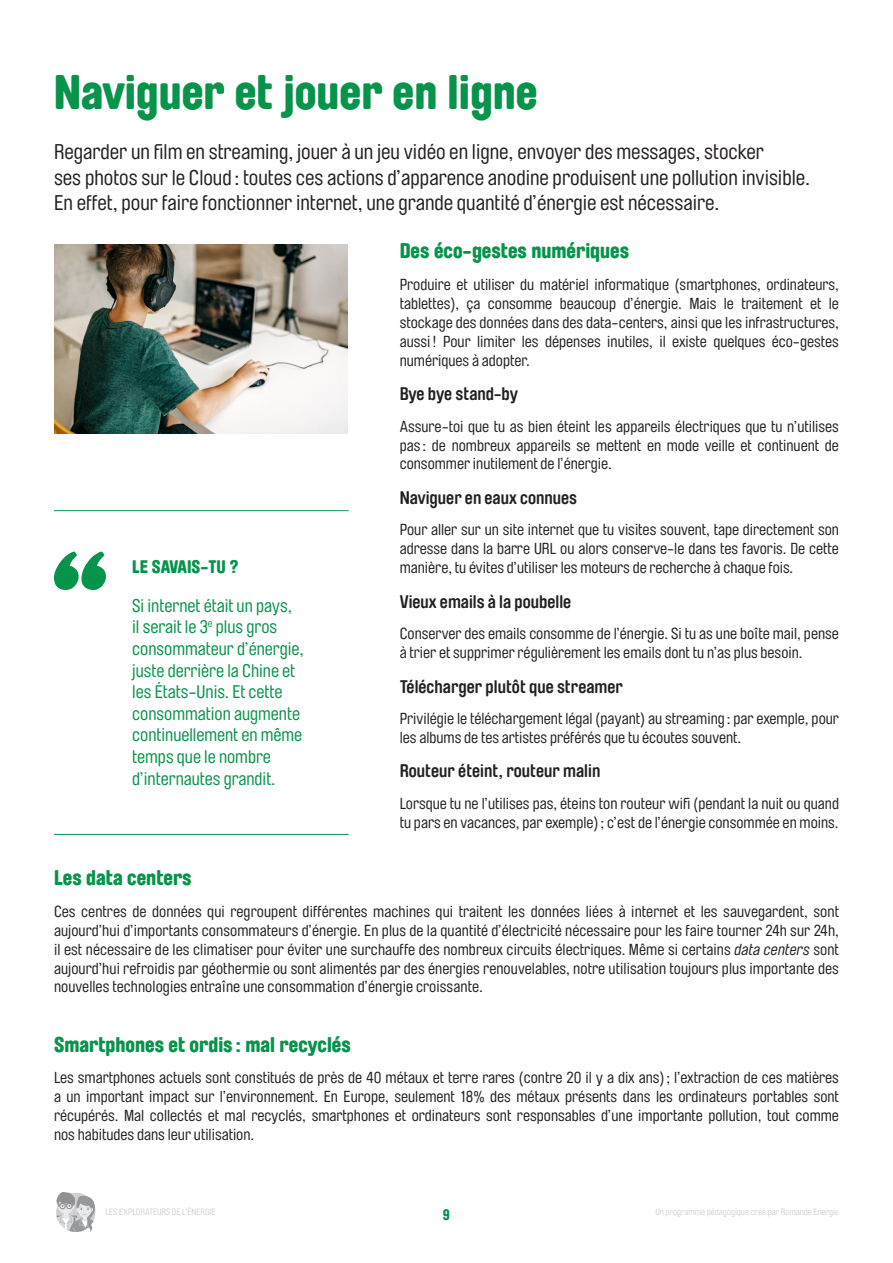
<style>
.page{position:relative;width:893px;height:1263px;background:#fff}
.page>*{position:absolute;margin:0;border:0;box-sizing:border-box;transform-origin:0 0}
.TITRE{font:900 48px "Brauer Neue";color:#06934a}
.CHAPEAU{font:21px/25.2px "Brauer Neue";color:#231f20}
.SOUS-TITRE{font:900 21px "Brauer Neue";color:#06934a}
.TEXTE-BLEU-_LST{font:18px/21.6px "Brauer Neue";color:#06934a}
.CATEGORIE-1COL{font:700 18px "Brauer Neue";color:#231f20}
.LE_SAVAIS-TU{font:900 18px "Brauer Neue";color:#06934a}
.TEXTE{font:15.75px/18.9px "Brauer Neue";color:#231f20;text-align:justify}
.t1{font:900 15px "Brauer Neue";color:#06934a}
.t2{font:9px "Brauer Neue";color:#d1d2d4}
.s1{font-style:italic}
</style>
<div class="page">
<img style="left:54px;top:244px;width:294px;height:189px">
<svg style="left:54px;top:551px;width:52px;height:39px"></svg>
<hr style="left:54px;top:510px;width:295px;height:1px;background:#06934a">
<hr style="left:54px;top:834px;width:295px;height:1px;background:#06934a">
<div style="left:54px;top:1191px;width:43px;height:43px;border:2px solid #fff;border-radius:50%"></div>
<svg style="left:55px;top:1191px;width:41px;height:41px"></svg>
<p class="TITRE" style="left:54px;top:64px;width:485px">Naviguer et jouer en ligne</p>
<p class="CHAPEAU" style="left:54px;top:140px;width:758px">Regarder un film en streaming, jouer à un jeu vidéo en ligne, envoyer des messages, stocker<br>ses photos sur le Cloud : toutes ces actions d’apparence anodine produisent une pollution invisible.<br>En effet, pour faire fonctionner internet, une grande quantité d’énergie est nécessaire.</p>
<p class="SOUS-TITRE" style="left:400px;top:239px;width:231px">Des éco-gestes numériques</p>
<p class="TEXTE" style="left:400px;top:275px;width:441px">Produire et utiliser du matériel informatique (smartphones, ordinateurs, tablettes), ça consomme beaucoup d’énergie. Mais le traitement et le stockage des données dans des data-centers, ainsi que les infrastructures, aussi! Pour limiter les dépenses inutiles, il existe quelques éco-gestes numériques à adopter.</p>
<p class="CATEGORIE-1COL" style="left:400px;top:383px;width:120px">Bye bye stand-by</p>
<p class="TEXTE" style="left:400px;top:417px;width:441px">Assure-toi que tu as bien éteint les appareils électriques que tu n’utilises pas : de nombreux appareils se mettent en mode veille et continuent de consommer inutilement de l’énergie.</p>
<p class="CATEGORIE-1COL" style="left:400px;top:487px;width:179px">Naviguer en eaux connues</p>
<p class="TEXTE" style="left:400px;top:521px;width:441px">Pour aller sur un site internet que tu visites souvent, tape directement son adresse dans la barre URL ou alors conserve-le dans tes favoris. De cette manière, tu évites d’utiliser les moteurs de recherche à chaque fois.</p>
<p class="CATEGORIE-1COL" style="left:400px;top:591px;width:173px">Vieux emails à la poubelle</p>
<p class="TEXTE" style="left:400px;top:625px;width:441px">Conserver des emails consomme de l’énergie. Si tu as une boîte mail, pense à trier et supprimer régulièrement les emails dont tu n’as plus besoin.</p>
<p class="CATEGORIE-1COL" style="left:400px;top:676px;width:225px">Télécharger plutôt que streamer</p>
<p class="TEXTE" style="left:400px;top:709px;width:441px">Privilégie le téléchargement légal (payant) au streaming : par exemple, pour les albums de tes artistes préférés que tu écoutes souvent.</p>
<p class="CATEGORIE-1COL" style="left:400px;top:761px;width:202px">Routeur éteint, routeur malin</p>
<p class="TEXTE" style="left:400px;top:794px;width:441px">Lorsque tu ne l’utilises pas, éteins ton routeur wifi (pendant la nuit ou quand tu pars en vacances, par exemple); c’est de l’énergie consommée en moins.</p>
<p class="SOUS-TITRE" style="left:54px;top:865px;width:139px">Les data centers</p>
<p class="TEXTE" style="left:54px;top:902px;width:787px">Ces centres de données qui regroupent différentes machines qui traitent les données liées à internet et les sauvegardent, sont aujourd’hui d’importants consommateurs d’énergie. En plus de la quantité d’électricité nécessaire pour les faire tourner 24h sur 24h, il est nécessaire de les climatiser pour éviter une surchauffe des nombreux circuits électriques. Même si certains <span class="s1">data centers</span> sont aujourd’hui refroidis par géothermie ou sont alimentés par des énergies renouvelables, notre utilisation toujours plus importante des nouvelles technologies entraîne une consommation d’énergie croissante.</p>
<p class="SOUS-TITRE" style="left:54px;top:1032px;width:298px">Smartphones et ordis : mal recyclés</p>
<p class="TEXTE" style="left:54px;top:1069px;width:786px">Les smartphones actuels sont constitués de près de 40 métaux et terre rares (contre 20 il y a dix ans); l’extraction de ces matières a un important impact sur l’environnement. En Europe, seulement 18% des métaux présents dans les ordinateurs portables sont récupérés. Mal collectés et mal recyclés, smartphones et ordinateurs sont responsables d’une importante pollution, tout comme nos habitudes dans leur utilisation.</p>
<p class="LE_SAVAIS-TU" style="left:132px;top:556px;width:108px">LE SAVAIS-TU ?</p>
<p class="TEXTE-BLEU-_LST" style="left:132px;top:595px;width:173px">Si internet était un pays, il serait le 3<sup>e</sup> plus gros consommateur d’énergie, juste derrière la Chine et les États-Unis. Et cette consommation augmente continuellement en même temps que le nombre d’internautes grandit.</p>
<p class="t2" style="left:106px;top:1207px;width:112px">LES EXPLORATEURS DE L’ÉNERGIE</p>
<p class="t2" style="left:655px;top:1207px;width:185px">Un programme pédagogique créé par Romande Energie</p>
<p class="t1" style="left:443px;top:1206px;width:9px">9</p>
</div>
